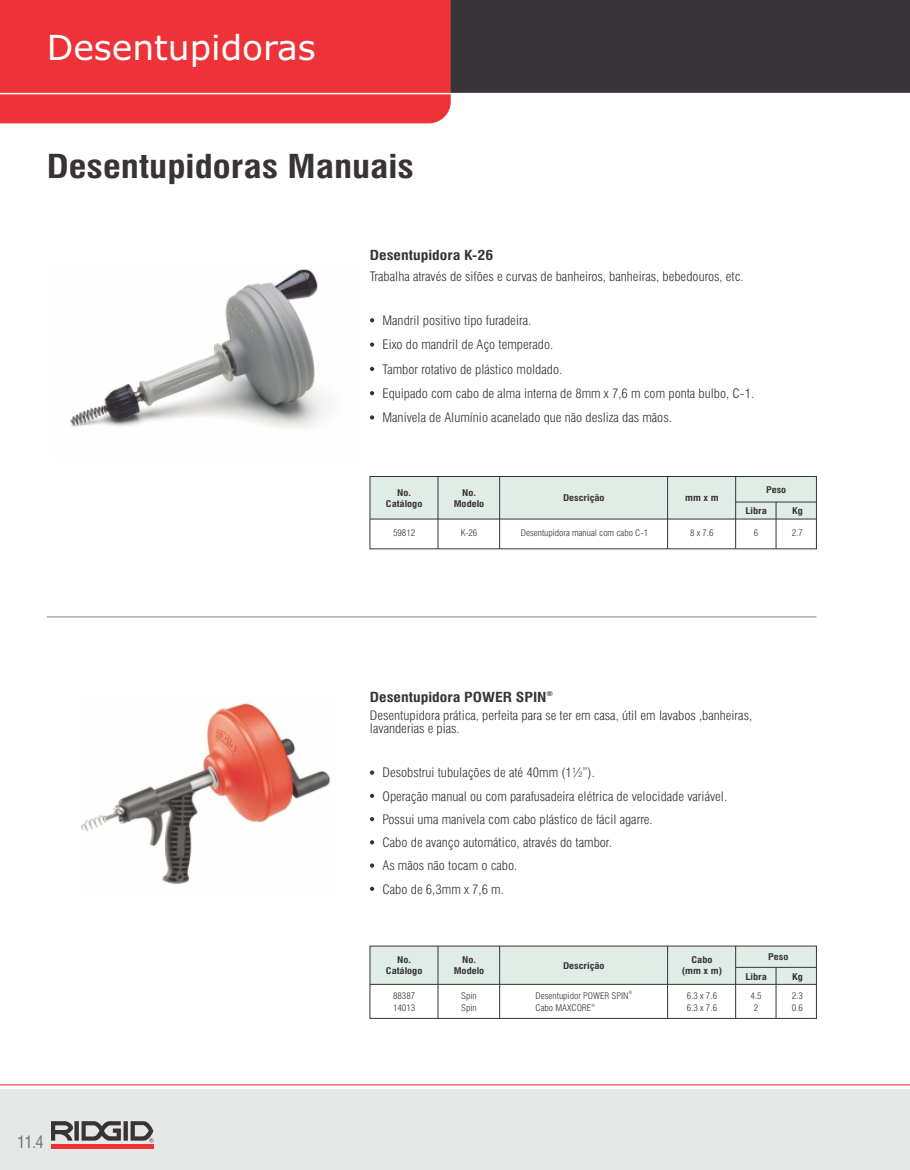
<style>
.page{position:relative;width:910px;height:1170px;background:#fff}
.page>*{position:absolute;margin:0;border:0;box-sizing:border-box;transform-origin:0 0}
.t1{font:34.5px "Verdana";color:#fff}
.t2{font:700 condensed 32.1px "Swiss 721 BT";color:#383336;scale:1.17 1}
.t3{font:condensed 16.5px "Swiss 721 BT";color:#737375}
.t4{font:700 condensed 13.5px "Swiss 721 BT";color:#383336;scale:1.17 1}
.t5{font:300 condensed 12.9px/23.2px "Swiss 721 BT";color:#383336;scale:1.06 1}
.t6{font:300 condensed 9px/12.1px "Swiss 721 BT";color:#383336;scale:1.06 1}
.t7{font:700 condensed 9px/10.8px "Swiss 721 BT";color:#383336;text-align:center;scale:1.17 1}
.t8{font:700 condensed 6.75px "Swiss 721 BT";color:#383336;scale:1.17 1}
.t9{font:300 condensed 4.5px "Swiss 721 BT";color:#383336;scale:1.06 1}
</style>
<div class="page">
<img style="left:81px;top:703px;width:250px;height:181px">
<img style="left:70px;top:269px;width:261px;height:159px">
<div style="left:0;top:1089px;width:910px;height:80px;background:#e6e8e8"></div>
<hr style="left:0;top:1084px;width:910px;height:1px;background:#ed3338">
<div style="left:0;top:0;width:910px;height:94px;background:#383336"></div>
<div style="left:0;top:0;width:451px;height:123px;background:#ed3338"></div>
<hr style="left:0;top:93px;width:910px;height:1px;background:#fff">
<div style="left:370px;top:476px;width:446px;height:43px;background:#e0ede6"></div>
<div style="left:370px;top:946px;width:446px;height:38px;background:#e0ede6"></div>
<hr style="left:51px;top:1144px;width:102px;height:4px;background:#ed3338">
<svg style="left:51px;top:1121px;width:102px;height:21px"></svg>
<hr style="left:47px;top:616px;width:769px;height:1px;background:#858787">
<hr style="left:438px;top:476px;width:1px;height:73px;background:#383336">
<hr style="left:776px;top:502px;width:1px;height:47px;background:#383336">
<hr style="left:370px;top:518px;width:446px;height:1px;background:#383336">
<hr style="left:736px;top:501px;width:80px;height:1px;background:#383336">
<hr style="left:735px;top:476px;width:1px;height:73px;background:#383336">
<hr style="left:667px;top:476px;width:1px;height:73px;background:#383336">
<hr style="left:499px;top:476px;width:1px;height:73px;background:#383336">
<hr style="left:438px;top:946px;width:1px;height:72px;background:#383336">
<hr style="left:776px;top:967px;width:1px;height:51px;background:#383336">
<hr style="left:370px;top:984px;width:446px;height:1px;background:#383336">
<hr style="left:736px;top:967px;width:80px;height:1px;background:#383336">
<hr style="left:499px;top:946px;width:1px;height:72px;background:#383336">
<hr style="left:735px;top:946px;width:1px;height:72px;background:#383336">
<hr style="left:667px;top:946px;width:1px;height:72px;background:#383336">
<svg style="left:370px;top:318px;width:4px;height:4px"></svg>
<svg style="left:370px;top:342px;width:4px;height:5px"></svg>
<svg style="left:370px;top:367px;width:4px;height:4px"></svg>
<svg style="left:370px;top:391px;width:4px;height:4px"></svg>
<svg style="left:370px;top:415px;width:4px;height:4px"></svg>
<svg style="left:370px;top:770px;width:4px;height:4px"></svg>
<svg style="left:370px;top:793px;width:4px;height:5px"></svg>
<svg style="left:370px;top:817px;width:4px;height:4px"></svg>
<svg style="left:370px;top:840px;width:4px;height:4px"></svg>
<svg style="left:370px;top:863px;width:4px;height:4px"></svg>
<svg style="left:370px;top:886px;width:4px;height:4px"></svg>
<div style="left:370px;top:476px;width:447px;height:73px;border:1px solid #383336"></div>
<h1 class="t1" style="left:47px;top:34px;width:271px">Desentupidoras</h1>
<h2 class="t2" style="left:47px;top:153px;width:315px">Desentupidoras Manuais</h2>
<p class="t4" style="left:370px;top:249px;width:107px">Desentupidora K-26</p>
<p class="t5" style="left:370px;top:266px;width:354px">Trabalha através de sifões e curvas de banheiros, banheiras, bebedouros, etc.</p>
<p class="t5" style="left:382px;top:309px;width:352px;line-height:24.3px">Mandril positivo tipo furadeira.<br>Eixo do mandril de Aço temperado.<br>Tambor rotativo de plástico moldado.<br>Equipado com cabo de alma interna de 8mm x 7,6 m com ponta bulbo, C-1.<br>Manivela de Alumínio acanelado que não desliza das mãos.</p>
<p class="t7" style="left:386px;top:488px;width:33px">No.<br>Catálogo</p>
<p class="t7" style="left:454px;top:488px;width:28px">No.<br>Modelo</p>
<p class="t7" style="left:766px;top:485px;width:19px">Peso</p>
<p class="t7" style="left:745px;top:506px;width:20px">Libra</p>
<p class="t7" style="left:792px;top:506px;width:11px">Kg</p>
<p class="t6" style="left:393px;top:527px;width:23px">59812</p>
<p class="t7" style="left:563px;top:493px;width:37px">Descrição</p>
<p class="t7" style="left:685px;top:493px;width:30px">mm x m</p>
<p class="t6" style="left:690px;top:527px;width:24px">8 x 7.6</p>
<p class="t6" style="left:461px;top:527px;width:17px">K-26</p>
<p class="t6" style="left:521px;top:527px;width:122px">Desentupidora manual com cabo C-1</p>
<p class="t6" style="left:754px;top:527px;width:6px">6</p>
<p class="t6" style="left:792px;top:527px;width:12px">2.7</p>
<p class="t8" style="left:547px;top:690px;width:7px">®</p>
<p class="t4" style="left:370px;top:692px;width:153px">Desentupidora POWER SPIN</p>
<p class="t5" style="left:370px;top:709px;width:362px;line-height:13.8px">Desentupidora prática, perfeita para se ter em casa, útil em lavabos ,banheiras, lavanderias e pias.</p>
<p class="t5" style="left:382px;top:762px;width:327px">Desobstrui tubulações de até 40mm (1½”).<br>Operação manual ou com parafusadeira elétrica de velocidade variável.<br>Possui uma manivela com cabo plástico de fácil agarre.<br>Cabo de avanço automático, através do tambor.<br>As mãos não tocam o cabo.<br>Cabo de 6,3mm x 7,6 m.</p>
<p class="t3" style="left:17px;top:1135px;width:28px">11.4</p>
<p class="t7" style="left:386px;top:955px;width:33px">No.<br>Catálogo</p>
<p class="t7" style="left:454px;top:955px;width:28px">No.<br>Modelo</p>
<p class="t7" style="left:768px;top:952px;width:19px">Peso</p>
<p class="t7" style="left:745px;top:972px;width:20px">Libra</p>
<p class="t7" style="left:792px;top:972px;width:11px">Kg</p>
<p class="t6" style="left:393px;top:990px;width:23px">88387<br>14013</p>
<p class="t7" style="left:682px;top:955px;width:36px">Cabo (mm x m)</p>
<p class="t6" style="left:687px;top:990px;width:30px">6.3 x 7.6<br>6.3 x 7.6</p>
<p class="t7" style="left:563px;top:960px;width:37px">Descrição</p>
<p class="t6" style="left:461px;top:990px;width:16px">Spin<br>Spin</p>
<p class="t9" style="left:628px;top:990px;width:5px">®</p>
<p class="t6" style="left:535px;top:990px;width:89px">Desentupidor POWER SPIN</p>
<p class="t9" style="left:591px;top:1003px;width:5px">®</p>
<p class="t6" style="left:535px;top:1002px;width:54px">Cabo MAXCORE</p>
<p class="t6" style="left:751px;top:990px;width:12px;text-align:center">4.5<br>2</p>
<p class="t6" style="left:792px;top:990px;width:12px">2.3<br>0.6</p>
</div>
